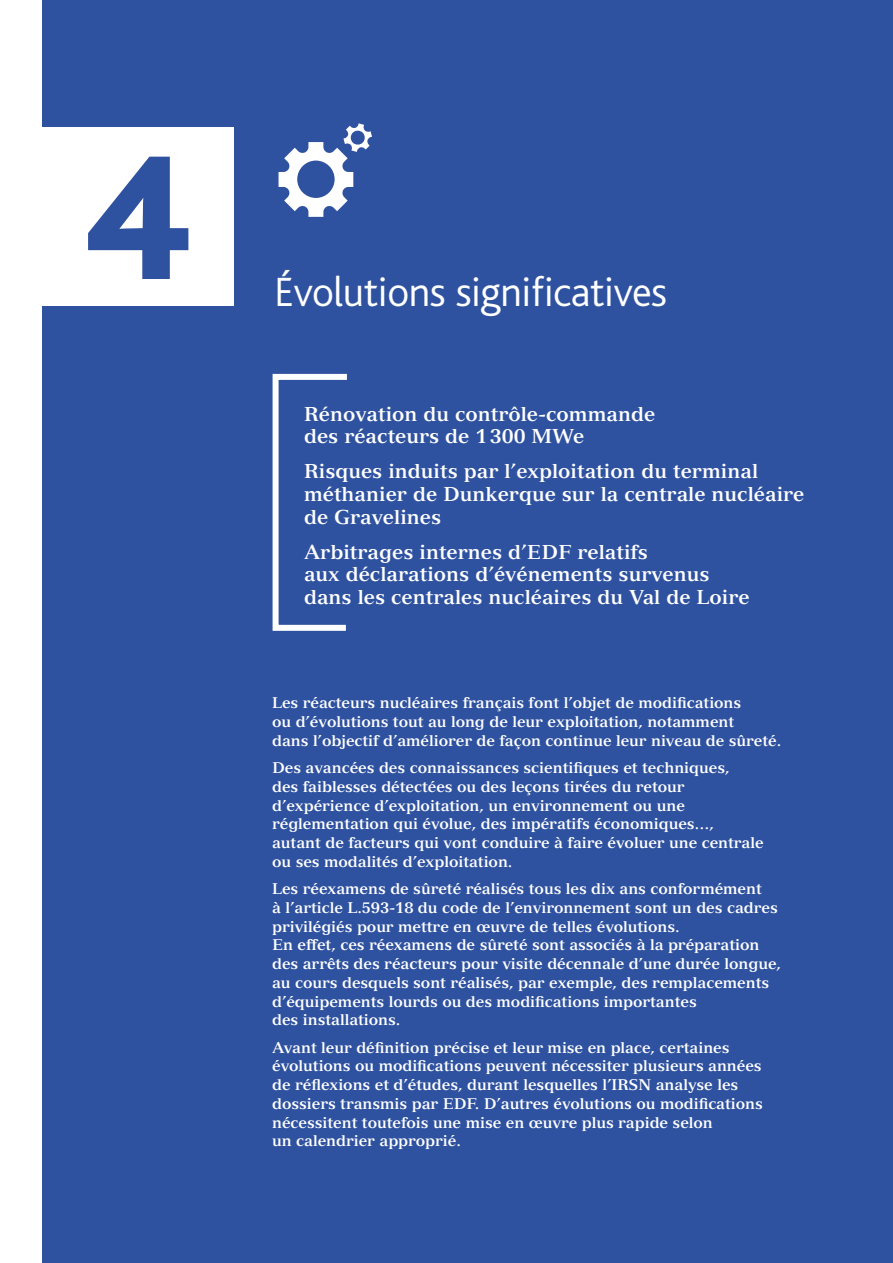
<style>
.page{position:relative;width:893px;height:1263px;background:#fff}
.page>*{position:absolute;margin:0;border:0;box-sizing:border-box;transform-origin:0 0}
.t1{font:800 183.6px "Bliss";color:#2f52a0}
.t2{font:300 42.75px "Bliss";letter-spacing:-.01em;color:#fff}
.t3{font:700 19.5px/22.5px "Versailles LT Com";color:#fff}
.t4{font:700 15px/18.8px "Versailles LT Com";letter-spacing:-.005em;color:#fff}
</style>
<div class="page">
<div style="left:43px;top:0;width:850px;height:1263px;background:#2f52a0"></div>
<div style="left:0;top:128px;width:234px;height:178px;background:#fff"></div>
<svg style="left:272px;top:373px;width:75px;height:258px"></svg>
<svg style="left:279px;top:123px;width:93px;height:94px"></svg>
<h1 class="t1" style="left:86px;top:123px;width:104px">4</h1>
<h2 class="t2" style="left:274px;top:270px;width:394px">Évolutions significatives</h2>
<h3 class="t3" style="left:304px;top:403px;width:353px">Rénovation du contrôle-commande des réacteurs de 1300 MWe</h3>
<h3 class="t3" style="left:304px;top:460px;width:502px">Risques induits par l’exploitation du terminal méthanier de Dunkerque sur la centrale nucléaire de Gravelines</h3>
<h3 class="t3" style="left:304px;top:541px;width:447px">Arbitrages internes d’EDF relatifs<br>aux déclarations d’événements survenus dans les centrales nucléaires du Val de Loire</h3>
<p class="t4" style="left:272px;top:694px;width:511px">Les réacteurs nucléaires français font l’objet de modifications<br>ou d’évolutions tout au long de leur exploitation, notamment<br>dans l’objectif d’améliorer de façon continue leur niveau de sûreté.</p>
<p class="t4" style="left:272px;top:758px;width:493px">Des avancées des connaissances scientifiques et techniques,<br>des faiblesses détectées ou des leçons tirées du retour d’expérience d’exploitation, un environnement ou une réglementation qui évolue, des impératifs économiques…, autant de facteurs qui vont conduire à faire évoluer une centrale ou ses modalités d’exploitation.</p>
<p class="t4" style="left:272px;top:879px;width:510px">Les réexamens de sûreté réalisés tous les dix ans conformément<br>à l’article L.593-18 du code de l’environnement sont un des cadres privilégiés pour mettre en œuvre de telles évolutions.<br>En effet, ces réexamens de sûreté sont associés à la préparation des arrêts des réacteurs pour visite décennale d’une durée longue, au cours desquels sont réalisés, par exemple, des remplacements d’équipements lourds ou des modifications importantes<br>des installations.</p>
<p class="t4" style="left:272px;top:1038px;width:492px">Avant leur définition précise et leur mise en place, certaines évolutions ou modifications peuvent nécessiter plusieurs années de réflexions et d’études, durant lesquelles l’IRSN analyse les dossiers transmis par EDF. D’autres évolutions ou modifications nécessitent toutefois une mise en œuvre plus rapide selon<br>un calendrier approprié.</p>
</div>
